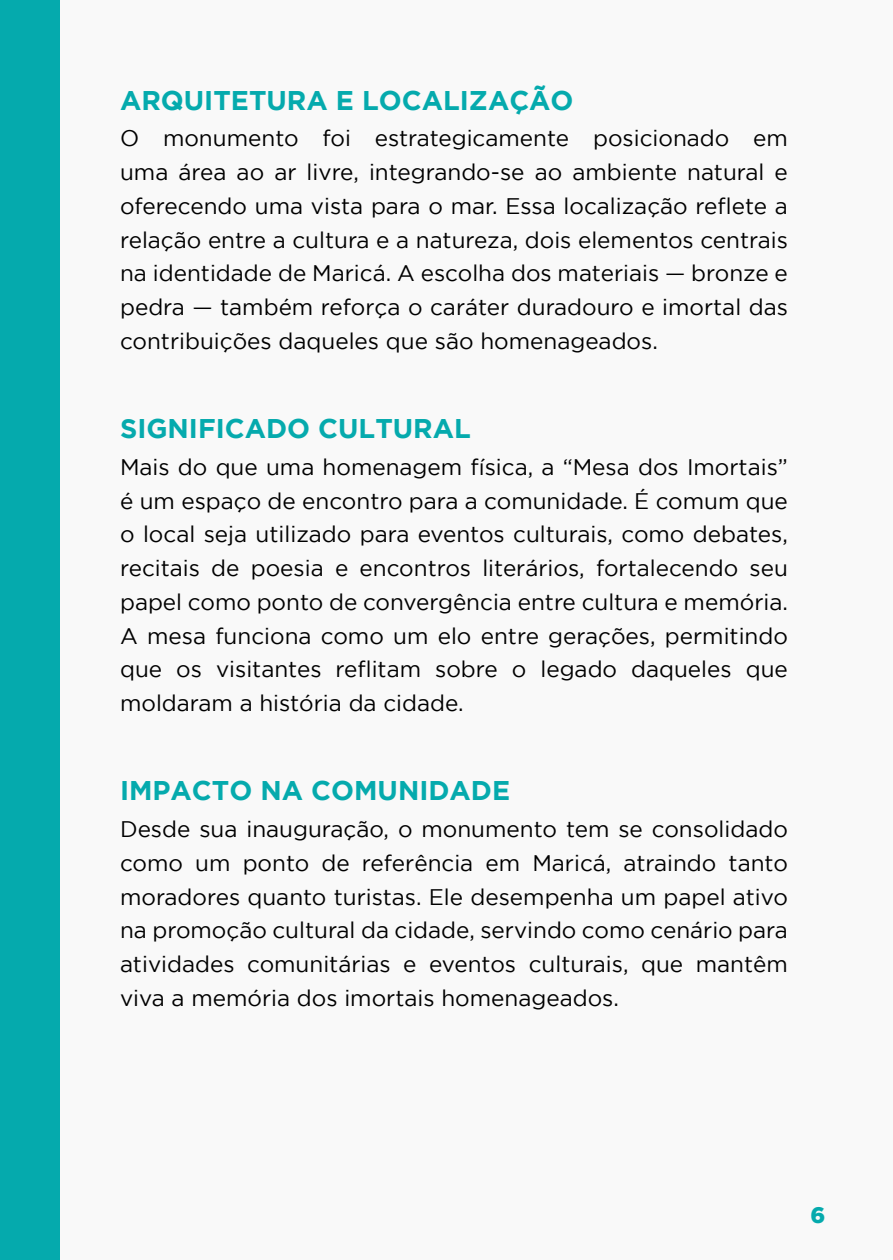
<style>
.page{position:relative;width:893px;height:1260px;background:#fff}
.page>*{position:absolute;margin:0;border:0;box-sizing:border-box;transform-origin:0 0}
.t1{font:700 27px "Gotham";color:#05aaad}
.t2{font:22.5px/33.8px "Gotham";color:#000;text-align:justify}
.t3{font:900 22.5px "Gotham";color:#05aaad}
</style>
<div class="page">
<div style="left:0;top:0;width:892px;height:1260px;background:#f9f9f9"></div>
<div style="left:0;top:0;width:60px;height:1260px;background:#05aaad"></div>
<p class="t1" style="left:120px;top:85px;width:455px">ARQUITETURA E LOCALIZAÇÃO</p>
<p class="t2" style="left:120px;top:121px;width:669px">O monumento foi estrategicamente posicionado em uma área ao ar livre, integrando-se ao ambiente natural e oferecendo uma vista para o mar. Essa localização reflete a relação entre a cultura e a natureza, dois elementos centrais na identidade de Maricá. A escolha dos materiais — bronze e pedra — também reforça o caráter duradouro e imortal das contribuições daqueles que são homenageados.</p>
<p class="t1" style="left:120px;top:413px;width:352px">SIGNIFICADO CULTURAL</p>
<p class="t2" style="left:120px;top:450px;width:669px">Mais do que uma homenagem física, a “Mesa dos Imortais” é um espaço de encontro para a comunidade. É comum que o local seja utilizado para eventos culturais, como debates, recitais de poesia e encontros literários, fortalecendo seu papel como ponto de convergência entre cultura e memória.<br>A mesa funciona como um elo entre gerações, permitindo que os visitantes reflitam sobre o legado daqueles que moldaram a história da cidade.</p>
<p class="t1" style="left:120px;top:775px;width:391px">IMPACTO NA COMUNIDADE</p>
<p class="t2" style="left:120px;top:812px;width:669px">Desde sua inauguração, o monumento tem se consolidado como um ponto de referência em Maricá, atraindo tanto moradores quanto turistas. Ele desempenha um papel ativo na promoção cultural da cidade, servindo como cenário para atividades comunitárias e eventos culturais, que mantêm viva a memória dos imortais homenageados.</p>
<p class="t3" style="left:810px;top:1202px;width:16px">6</p>
</div>
